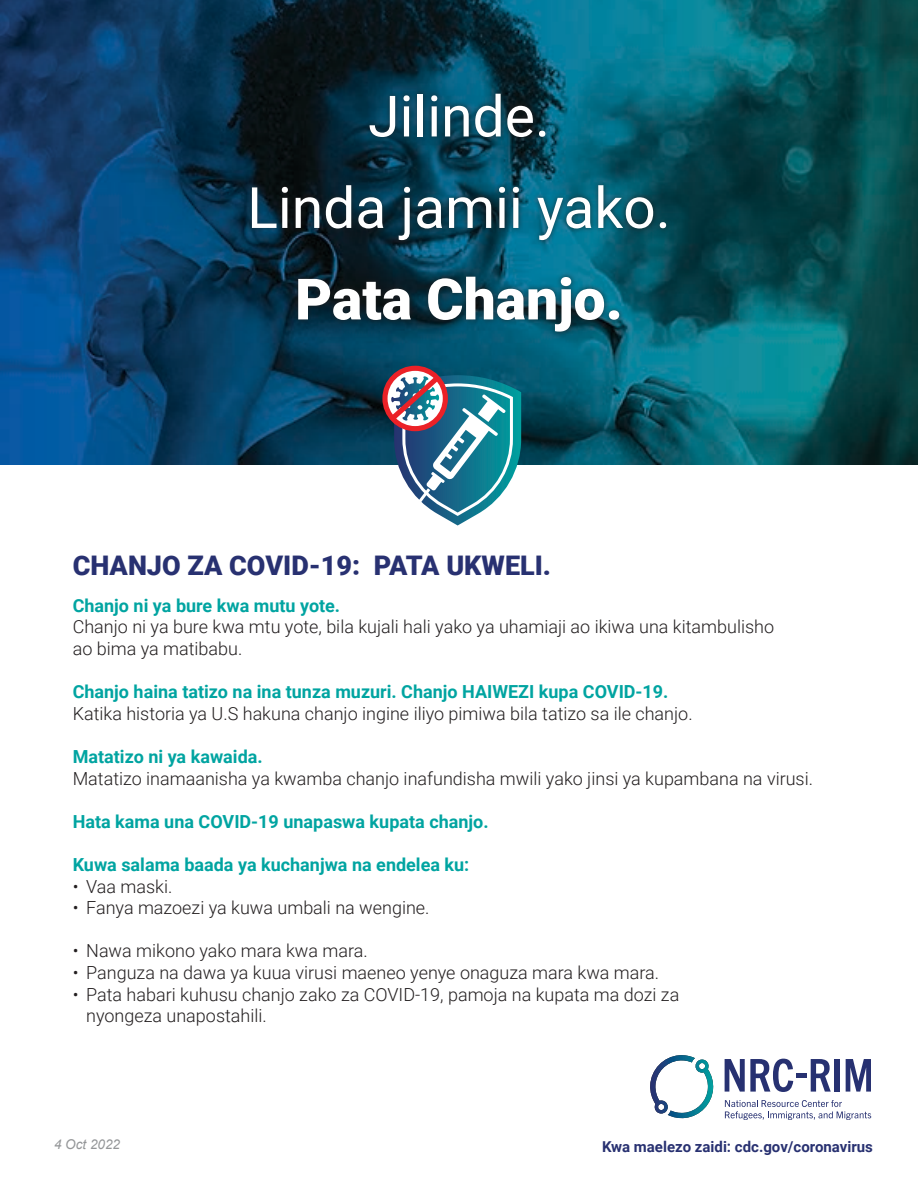
<style>
.page{position:relative;width:918px;height:1188px;background:#fff}
.page>*{position:absolute;margin:0;border:0;box-sizing:border-box;transform-origin:0 0}
.t1{font:57px/91.5px "Roboto";color:#fff;text-align:center}
.t2{font:900 57px "Roboto";color:#fff}
.t3{font:900 27px "Roboto";color:#283171}
.t4{font:300 18px/21.6px "Roboto";color:#231f20}
.t5{font:700 18px "Roboto";color:#00a4a1}
.t6{font:700 15px "Roboto";color:#283171}
.t7{font:italic 13.5px "Arial";color:#949698}
</style>
<div class="page">
<img style="left:0;top:0;width:918px;height:465px">
<svg style="left:725px;top:1059px;width:68px;height:33px"></svg>
<div style="left:796px;top:1073px;width:10px;height:5px;background:#273171"></div>
<svg style="left:811px;top:1059px;width:20px;height:33px"></svg>
<div style="left:835px;top:1059px;width:5px;height:33px;background:#273171"></div>
<svg style="left:846px;top:1059px;width:25px;height:33px"></svg>
<svg style="left:725px;top:1100px;width:146px;height:19px"></svg>
<svg style="left:650px;top:1055px;width:64px;height:64px"></svg>
<div style="left:246px;top:87px;width:426px;height:251px;background:#231f20;opacity:.75"></div>
<svg style="left:382px;top:366px;width:139px;height:160px"></svg>
<h1 class="t1" style="left:247px;top:68px;width:425px">Jilinde.<br>Linda jamii yako.</h1>
<h1 class="t2" style="left:295px;top:259px;width:329px">Pata Chanjo.</h1>
<h2 class="t3" style="left:73px;top:547px;width:480px">CHANJO ZA COVID-19: PATA UKWELI.</h2>
<p class="t5" style="left:73px;top:593px;width:269px">Chanjo ni ya bure kwa mutu yote.</p>
<p class="t4" style="left:73px;top:616px;width:703px">Chanjo ni ya bure kwa mtu yote, bila kujali hali yako ya uhamiaji ao ikiwa una kitambulisho ao bima ya matibabu.</p>
<p class="t5" style="left:73px;top:679px;width:597px">Chanjo haina tatizo na ina tunza muzuri. Chanjo HAIWEZI kupa COVID-19.</p>
<p class="t4" style="left:73px;top:702px;width:621px">Katika historia ya U.S hakuna chanjo ingine iliyo pimiwa bila tatizo sa ile chanjo.</p>
<p class="t5" style="left:73px;top:744px;width:191px">Matatizo ni ya kawaida.</p>
<p class="t4" style="left:73px;top:767px;width:742px">Matatizo inamaanisha ya kwamba chanjo inafundisha mwili yako jinsi ya kupambana na virusi.</p>
<p class="t5" style="left:73px;top:809px;width:417px">Hata kama una COVID-19 unapaswa kupata chanjo.</p>
<p class="t5" style="left:73px;top:852px;width:398px">Kuwa salama baada ya kuchanjwa na endelea ku:</p>
<p class="t4" style="left:73px;top:875px;width:101px">• Vaa maski.</p>
<p class="t4" style="left:73px;top:896px;width:358px">• Fanya mazoezi ya kuwa umbali na wengine.</p>
<p class="t4" style="left:73px;top:940px;width:297px">• Nawa mikono yako mara kwa mara.</p>
<p class="t4" style="left:73px;top:961px;width:588px">• Panguza na dawa ya kuua virusi maeneo yenye onaguza mara kwa mara.</p>
<p class="t4" style="left:86px;top:983px;width:595px;text-indent:-14px">• Pata habari kuhusu chanjo zako za COVID-19, pamoja na kupata ma dozi za nyongeza unapostahili.</p>
<p class="t7" style="left:54px;top:1135px;width:68px">4 Oct 2022</p>
<p class="t6" style="left:602px;top:1136px;width:272px">Kwa maelezo zaidi: cdc.gov/coronavirus</p>
</div>
